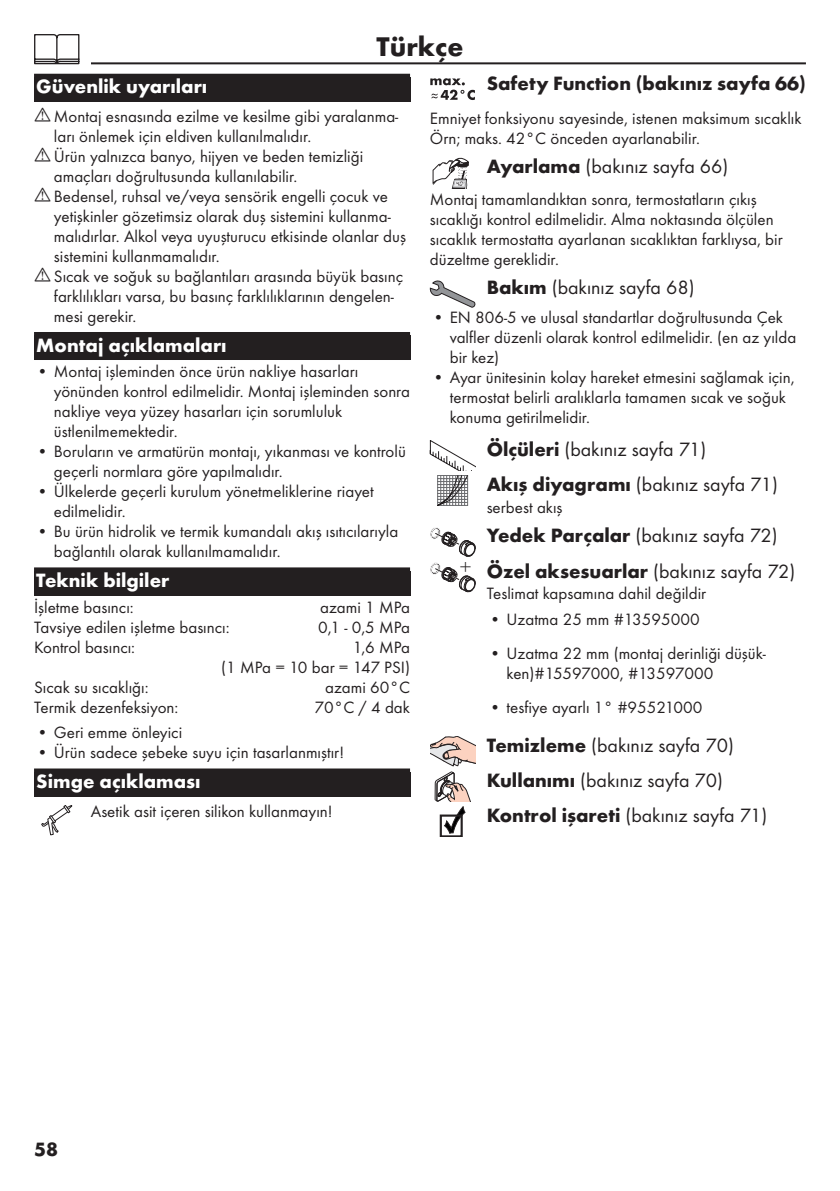
<style>
.page{position:relative;width:840px;height:1191px;background:#fff}
.page>*{position:absolute;margin:0;border:0;box-sizing:border-box;transform-origin:0 0}
.t1{font:700 28px "Futura TOT";color:#231f20}
.t2{font:300 21.2px "Futura TOT";color:#231f20}
.t3{font:20px/35.4px "Futura TOT Boo";color:#231f20}
.t4{font:700 20px "Futura TOT";color:#fff}
.t5{font:700 20px "Futura TOT";color:#231f20}
.t6{font:17px/20px "Futura TOT Boo";color:#231f20}
.s1{font-family:"Futura TOT";font-weight:700}
</style>
<div class="page">
<hr style="left:34px;top:62px;width:771px;height:2px;background:#231f20">
<div style="left:23px;top:34px;width:68px;height:34px;background:#fff"></div>
<svg style="left:34px;top:34px;width:45px;height:30px"></svg>
<div style="left:34px;top:74px;width:376px;height:28px;background:#231f20"></div>
<div style="left:34px;top:332px;width:376px;height:28px;background:#231f20"></div>
<div style="left:34px;top:567px;width:376px;height:28px;background:#231f20"></div>
<div style="left:34px;top:768px;width:376px;height:28px;background:#231f20"></div>
<svg style="left:41px;top:805px;width:32px;height:30px"></svg>
<svg style="left:430px;top:78px;width:44px;height:22px"></svg>
<svg style="left:432px;top:158px;width:36px;height:31px"></svg>
<svg style="left:429px;top:280px;width:46px;height:28px"></svg>
<svg style="left:429px;top:440px;width:46px;height:65px"></svg>
<svg style="left:430px;top:527px;width:45px;height:65px"></svg>
<svg style="left:430px;top:736px;width:45px;height:101px"></svg>
<h1 class="t1" style="left:376px;top:29px;width:88px">Türkçe</h1>
<p class="t4" style="left:36px;top:74px;width:172px">Güvenlik uyarıları</p>
<p class="t6" style="left:54px;top:106px;width:353px">Montaj esnasında ezilme ve kesilme gibi yaralanma&shy;ları önlemek için eldiven kullanılmalıdır.<br>Ürün yalnızca banyo, hijyen ve beden temizliği amaçları doğrultusunda kullanılabilir.<br>Bedensel, ruhsal ve/veya sensörik engelli çocuk ve yetişkinler gözetimsiz olarak duş sistemini kullanma&shy;malıdırlar. Alkol veya uyuşturucu etkisinde olanlar duş sistemini kullanmamalıdır.<br>Sıcak ve soğuk su bağlantıları arasında büyük basınç farklılıkları varsa, bu basınç farklılıklarının dengelen&shy;mesi gerekir.</p>
<p class="t4" style="left:36px;top:332px;width:192px">Montaj açıklamaları</p>
<p class="t6" style="left:54px;top:361px;width:357px;text-indent:-17px">• Montaj işleminden önce ürün nakliye hasarları yönünden kontrol edilmelidir. Montaj işleminden sonra nakliye veya yüzey hasarları için sorumluluk üstlenilmemektedir.</p>
<p class="t6" style="left:54px;top:441px;width:353px;text-indent:-17px">• Boruların ve armatürün montajı, yıkanması ve kontrolü geçerli normlara göre yapılmalıdır.</p>
<p class="t6" style="left:54px;top:481px;width:321px;text-indent:-17px">• Ülkelerde geçerli kurulum yönetmeliklerine riayet edilmelidir.</p>
<p class="t6" style="left:54px;top:521px;width:346px;text-indent:-17px">• Bu ürün hidrolik ve termik kumandalı akış ısıtıcılarıyla bağlantılı olarak kullanılmamalıdır.</p>
<p class="t4" style="left:36px;top:568px;width:134px">Teknik bilgiler</p>
<p class="t6" style="left:34px;top:597px;width:101px">İşletme basıncı:</p>
<p class="t6" style="left:320px;top:597px;width:91px">azami 1 MPa</p>
<p class="t6" style="left:34px;top:617px;width:197px">Tavsiye edilen işletme basıncı:</p>
<p class="t6" style="left:318px;top:617px;width:93px">0,1 - 0,5 MPa</p>
<p class="t6" style="left:34px;top:637px;width:102px">Kontrol basıncı:</p>
<p class="t6" style="left:221px;top:637px;width:190px;text-align:right">1,6 MPa<br>(1 MPa = 10 bar = 147 PSI)</p>
<p class="t6" style="left:34px;top:677px;width:116px">Sıcak su sıcaklığı:</p>
<p class="t6" style="left:325px;top:677px;width:86px">azami 60°C</p>
<p class="t6" style="left:34px;top:697px;width:146px">Termik dezenfeksiyon:</p>
<p class="t6" style="left:314px;top:697px;width:97px">70°C / 4 dak</p>
<p class="t6" style="left:37px;top:722px;width:147px">• Geri emme önleyici</p>
<p class="t6" style="left:37px;top:742px;width:308px">• Ürün sadece şebeke suyu için tasarlanmıştır!</p>
<p class="t4" style="left:36px;top:769px;width:166px">Simge açıklaması</p>
<p class="t6" style="left:91px;top:800px;width:243px">Asetik asit içeren silikon kullanmayın!</p>
<p class="t5" style="left:486px;top:70px;width:320px">Safety Function (bakınız sayfa 66)</p>
<p class="t6" style="left:429px;top:108px;width:373px">Emniyet fonksiyonu sayesinde, istenen maksimum sıcaklık<br>Örn; maks. 42°C önceden ayarlanabilir.</p>
<p class="t3" style="left:486px;top:149px;width:243px"><span class="s1">Ayarlama</span> (bakınız sayfa 66)</p>
<p class="t6" style="left:429px;top:189px;width:354px">Montaj tamamlandıktan sonra, termostatların çıkış sıcaklığı kontrol edilmelidir. Alma noktasında ölçülen sıcaklık termostatta ayarlanan sıcaklıktan farklıysa, bir düzeltme gereklidir.</p>
<p class="t3" style="left:486px;top:270px;width:209px"><span class="s1">Bakım</span> (bakınız sayfa 68)</p>
<p class="t6" style="left:449px;top:307px;width:348px;text-indent:-17px">• EN 806-5 ve ulusal standartlar doğrultusunda Çek valfler düzenli olarak kontrol edilmelidir. (en az yılda bir kez)</p>
<p class="t6" style="left:449px;top:367px;width:346px;text-indent:-17px">• Ayar ünitesinin kolay hareket etmesini sağlamak için, termostat belirli aralıklarla tamamen sıcak ve soğuk konuma getirilmelidir.</p>
<p class="t3" style="left:486px;top:431px;width:292px"><span class="s1">Ölçüleri</span> (bakınız sayfa 71)<br><span class="s1">Akış diyagramı</span> (bakınız sayfa 71)</p>
<p class="t6" style="left:486px;top:497px;width:77px">serbest akış</p>
<p class="t3" style="left:486px;top:518px;width:310px"><span class="s1">Yedek Parçalar</span> (bakınız sayfa 72)<br><span class="s1">Özel aksesuarlar</span> (bakınız sayfa 72)</p>
<p class="t6" style="left:486px;top:583px;width:221px">Teslimat kapsamına dahil değildir</p>
<p class="t6" style="left:489px;top:609px;width:211px">• Uzatma 25 mm #13595000</p>
<p class="t6" style="left:506px;top:643px;width:260px;text-indent:-17px">• Uzatma 22 mm (montaj derinliği düşük&shy;ken)#15597000, #13597000</p>
<p class="t6" style="left:489px;top:697px;width:214px">• tesfiye ayarlı 1° #95521000</p>
<p class="t3" style="left:486px;top:727px;width:282px"><span class="s1">Temizleme</span> (bakınız sayfa 70)<br><span class="s1">Kullanımı</span> (bakınız sayfa 70)<br><span class="s1">Kontrol işareti</span> (bakınız sayfa 71)</p>
<p class="t2" style="left:459px;top:555px;width:13px">+</p>
<p class="t5" style="left:34px;top:1136px;width:25px">58</p>
</div>
